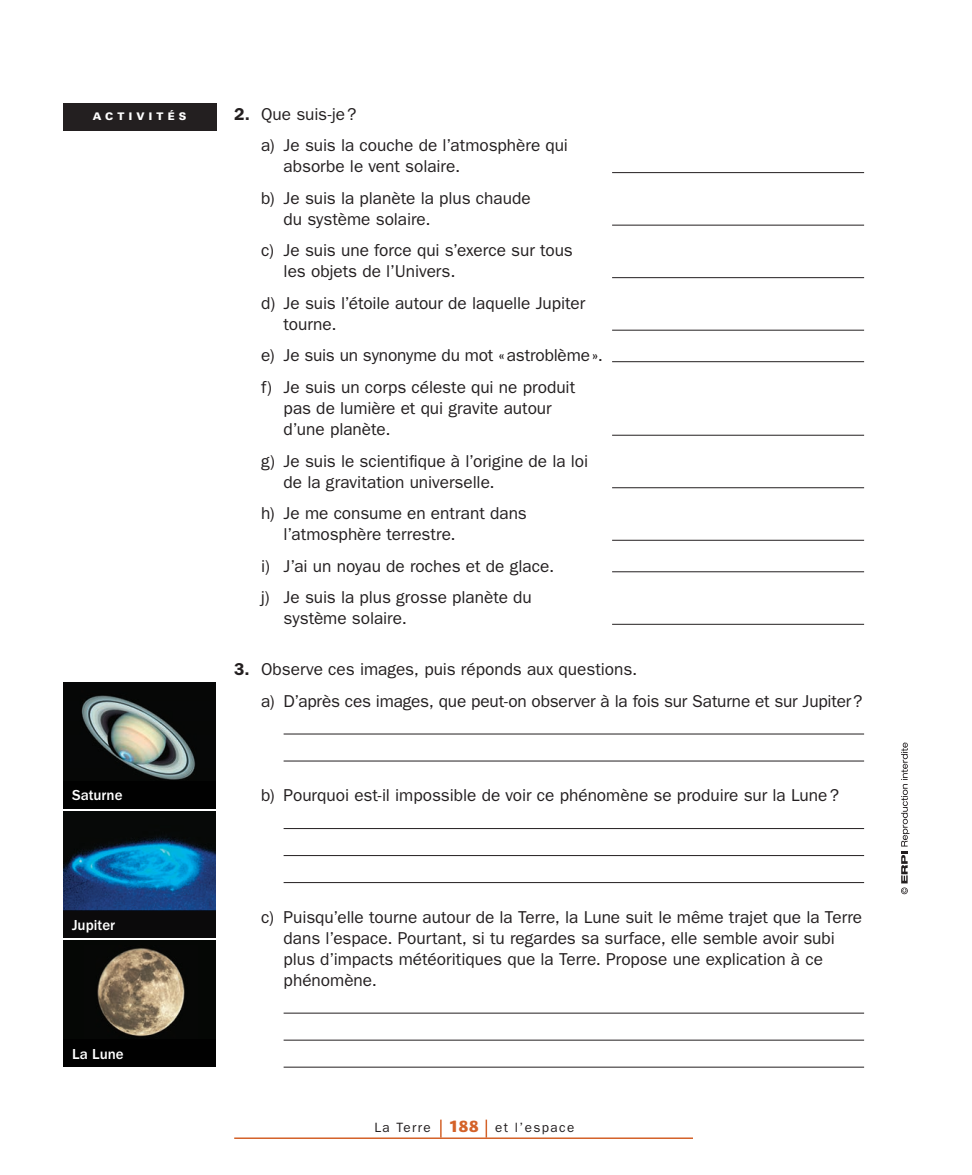
<style>
.page{position:relative;width:972px;height:1175px;background:#fff}
.page>*{position:absolute;margin:0;border:0;box-sizing:border-box;transform-origin:0 0}
.t1{font:17.25px/31.5px "ITC Franklin Gothic Std";letter-spacing:-.005em;color:#231f20}
.t2{font:500 15px "ITC Franklin Gothic Std";color:#fff}
.t3{font:13.5px "ITC Franklin Gothic Std";letter-spacing:.1em;color:#231f20}
.t4{font:900 10.5px "Univers LT Std";letter-spacing:.4em;color:#fff}
.s1{font-weight:600}
.s2{font-family:"Praxis LT Pro";font-weight:800;font-size:16.5px;color:#d46229}
</style>
<div class="page">
<div style="left:63px;top:103px;width:153px;height:27px;background:#231f20"></div>
<hr style="left:284px;top:733px;width:580px;height:1px;background:#231f20">
<hr style="left:284px;top:760px;width:580px;height:1px;background:#231f20">
<hr style="left:284px;top:828px;width:580px;height:1px;background:#231f20">
<hr style="left:284px;top:855px;width:580px;height:1px;background:#231f20">
<hr style="left:284px;top:882px;width:580px;height:1px;background:#231f20">
<hr style="left:284px;top:1012px;width:580px;height:1px;background:#231f20">
<hr style="left:284px;top:1039px;width:580px;height:1px;background:#231f20">
<hr style="left:284px;top:1066px;width:580px;height:1px;background:#231f20">
<hr style="left:612px;top:172px;width:252px;height:1px;background:#231f20">
<hr style="left:612px;top:225px;width:252px;height:1px;background:#231f20">
<hr style="left:612px;top:277px;width:252px;height:1px;background:#231f20">
<hr style="left:612px;top:330px;width:252px;height:1px;background:#231f20">
<hr style="left:612px;top:361px;width:252px;height:1px;background:#231f20">
<hr style="left:612px;top:435px;width:252px;height:1px;background:#231f20">
<hr style="left:612px;top:487px;width:252px;height:1px;background:#231f20">
<hr style="left:612px;top:540px;width:252px;height:1px;background:#231f20">
<hr style="left:612px;top:571px;width:252px;height:1px;background:#231f20">
<hr style="left:612px;top:624px;width:252px;height:1px;background:#231f20">
<img style="left:63px;top:812px;width:153px;height:98px">
<img style="left:63px;top:682px;width:153px;height:100px">
<div style="left:63px;top:940px;width:153px;height:126px;background:#050705"></div>
<img style="left:97px;top:948px;width:88px;height:89px">
<div style="left:63px;top:910px;width:153px;height:28px;background:#0b0a0b"></div>
<div style="left:63px;top:1040px;width:153px;height:26px;background:#010101"></div>
<div style="left:63px;top:782px;width:153px;height:26px;background:#010101"></div>
<svg style="left:901px;top:742px;width:8px;height:152px"></svg>
<hr style="left:234px;top:1137px;width:459px;height:1px;background:#d46229">
<svg style="left:440px;top:1119px;width:2px;height:18px"></svg>
<svg style="left:486px;top:1119px;width:1px;height:18px"></svg>
<p class="t4" style="left:93px;top:110px;width:95px">ACTIVITÉS</p>
<p class="t1" style="left:261px;top:98px;width:309px;text-indent:-27px"><span class="s1">2.</span> Que suis-je?<br>a) Je suis la couche de l’atmosphère qui</p>
<p class="t1" style="left:261px;top:151px;width:271px;text-indent:22px">absorbe le vent solaire.<br>b) Je suis la planète la plus chaude</p>
<p class="t1" style="left:261px;top:203px;width:313px;text-indent:22px">du système solaire.<br>c) Je suis une force qui s’exerce sur tous</p>
<p class="t1" style="left:261px;top:256px;width:326px;text-indent:22px">les objets de l’Univers.<br>d) Je suis l’étoile autour de laquelle Jupiter</p>
<p class="t1" style="left:261px;top:308px;width:343px;text-indent:22px">tourne.<br>e) Je suis un synonyme du mot «astroblème». f) Je suis un corps céleste qui ne produit</p>
<p class="t1" style="left:284px;top:398px;width:270px;line-height:21px">pas de lumière et qui gravite autour d’une planète.</p>
<p class="t1" style="left:284px;top:450px;width:306px;line-height:21px;text-indent:-22px">g) Je suis le scientifique à l’origine de la loi de la gravitation universelle.</p>
<p class="t1" style="left:284px;top:503px;width:245px;line-height:21px;text-indent:-22px">h) Je me consume en entrant dans l’atmosphère terrestre.</p>
<p class="t1" style="left:261px;top:550px;width:295px">i) J’ai un noyau de roches et de glace. j) Je suis la plus grosse planète du</p>
<p class="t1" style="left:284px;top:602px;width:125px">système solaire.</p>
<p class="t1" style="left:261px;top:653px;width:603px;text-indent:-27px"><span class="s1">3.</span> Observe ces images, puis réponds aux questions.<br>a) D’après ces images, que peut-on observer à la fois sur Saturne et sur Jupiter?</p>
<p class="t2" style="left:72px;top:787px;width:52px">Saturne</p>
<p class="t2" style="left:72px;top:916px;width:45px">Jupiter</p>
<p class="t2" style="left:72px;top:1045px;width:53px">La Lune</p>
<p class="t1" style="left:261px;top:779px;width:579px">b) Pourquoi est-il impossible de voir ce phénomène se produire sur la Lune?</p>
<p class="t1" style="left:284px;top:906px;width:580px;line-height:21px;text-indent:-22px">c) Puisqu’elle tourne autour de la Terre, la Lune suit le même trajet que la Terre dans l’espace. Pourtant, si tu regardes sa surface, elle semble avoir subi plus d’impacts météoritiques que la Terre. Propose une explication à ce phénomène.</p>
<p class="t3" style="left:375px;top:1119px;width:201px">La Terre <span class="s2">188</span> et l’espace</p>
</div>
